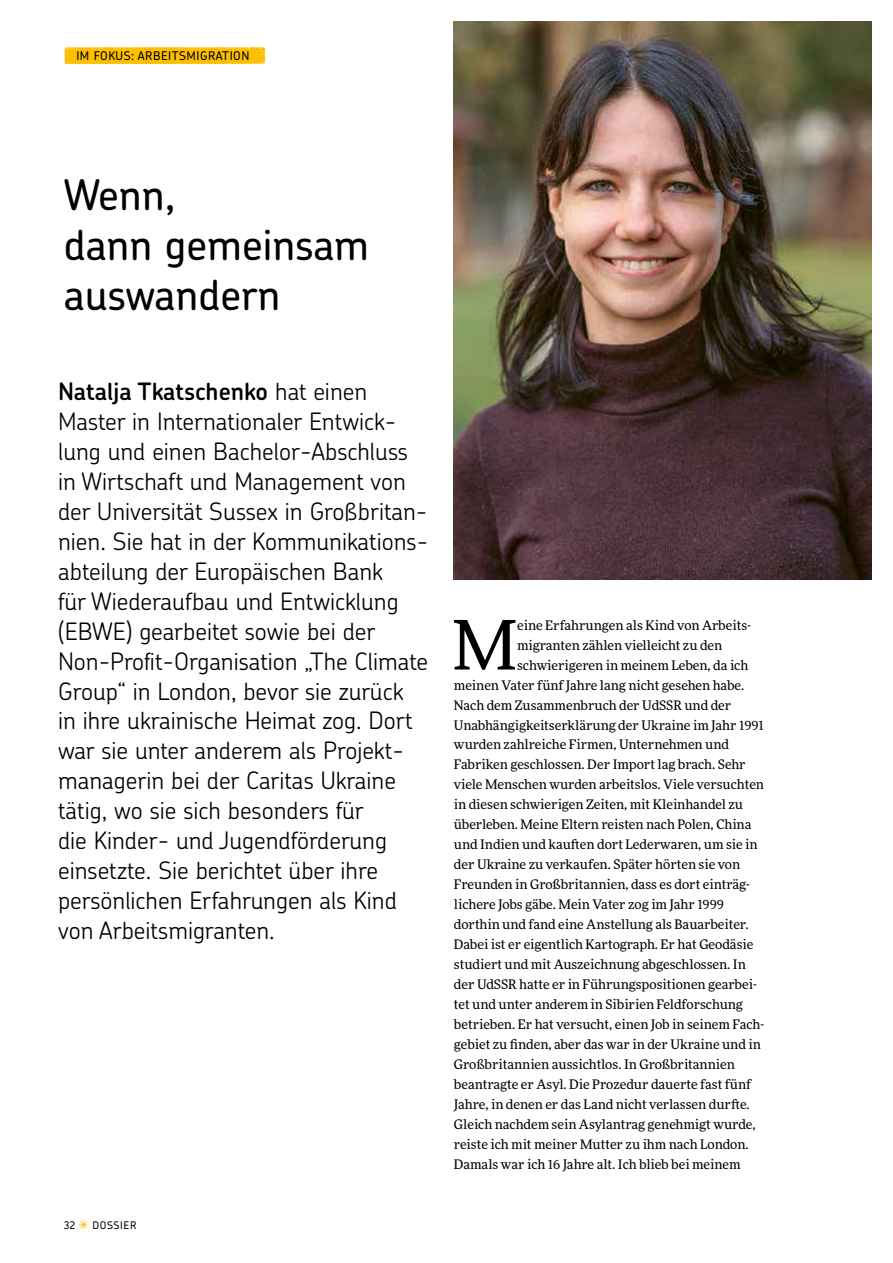
<style>
.page{position:relative;width:893px;height:1263px;background:#fff}
.page>*{position:absolute;margin:0;border:0;box-sizing:border-box;transform-origin:0 0}
.t1{font:67.8px "More Pro";color:#000}
.t2{font:500 42px/49.9px "Chevin Std";color:#000}
.t3{font:300 24px/30px "Chevin Std";color:#000}
.t4{font:13.2px "More Pro";color:#000}
.t5{font:500 12px "Chevin Std";letter-spacing:.045em;color:#000}
.t6{font:500 10.5px "Chevin";letter-spacing:.06em;color:#000}
.s1{font-weight:600}
.s2{font-family:"Sternsinger";font-weight:400;color:#fbbe00}
</style>
<div class="page">
<img style="left:453px;top:21px;width:419px;height:559px">
<svg style="left:64px;top:47px;width:202px;height:17px;background:#fbc00a"></svg>
<p class="t5" style="left:76px;top:48px;width:175px">IM FOKUS: ARBEITSMIGRATION</p>
<h2 class="t2" style="left:64px;top:168px;width:307px">Wenn,<br>dann gemeinsam auswandern</h2>
<p class="t3" style="left:58px;top:375px;width:372px"><span class="s1">Natalja Tkatschenko</span> hat einen Master in Internationaler Entwick&shy;lung und einen Bachelor-Abschluss in Wirtschaft und Management von der Universität Sussex in Großbritan&shy;nien. Sie hat in der Kommunikations&shy;abteilung der Europäischen Bank<br>für Wiederaufbau und Entwicklung (EBWE) gearbeitet sowie bei der Non-Profit-Organisation „The Climate Group“ in London, bevor sie zurück<br>in ihre ukrainische Heimat zog. Dort war sie unter anderem als Projekt&shy;managerin bei der Caritas Ukraine tätig, wo sie sich besonders für<br>die Kinder- und Jugendförderung einsetzte. Sie berichtet über ihre persönlichen Erfahrungen als Kind von Arbeitsmigranten.</p>
<p class="t6" style="left:64px;top:1218px;width:74px">32 <span class="s2">*</span> DOSSIER</p>
<h1 class="t1" style="left:452px;top:599px;width:66px">M</h1>
<p class="t4" style="left:517px;top:616px;width:235px">eine Erfahrungen als Kind von Arbeits-</p>
<p class="t4" style="left:517px;top:636px;width:207px">migranten zählen vielleicht zu den</p>
<p class="t4" style="left:517px;top:656px;width:233px">schwierigeren in meinem Leben, da ich</p>
<p class="t4" style="left:454px;top:676px;width:292px">meinen Vater fünf Jahre lang nicht gesehen habe.</p>
<p class="t4" style="left:454px;top:696px;width:279px">Nach dem Zusammenbruch der UdSSR und der</p>
<p class="t4" style="left:454px;top:716px;width:311px">Unabhängigkeitserklärung der Ukraine im Jahr 1991</p>
<p class="t4" style="left:454px;top:736px;width:277px">wurden zahlreiche Firmen, Unternehmen und</p>
<p class="t4" style="left:454px;top:756px;width:293px">Fabriken geschlossen. Der Import lag brach. Sehr</p>
<p class="t4" style="left:454px;top:776px;width:312px">viele Menschen wurden arbeitslos. Viele versuchten</p>
<p class="t4" style="left:454px;top:796px;width:291px">in diesen schwierigen Zeiten, mit Kleinhandel zu</p>
<p class="t4" style="left:454px;top:816px;width:299px">überleben. Meine Eltern reisten nach Polen, China</p>
<p class="t4" style="left:454px;top:836px;width:305px">und Indien und kauften dort Lederwaren, um sie in</p>
<p class="t4" style="left:454px;top:856px;width:288px">der Ukraine zu verkaufen. Später hörten sie von</p>
<p class="t4" style="left:454px;top:876px;width:297px">Freunden in Großbritannien, dass es dort einträg-</p>
<p class="t4" style="left:454px;top:896px;width:272px">lichere Jobs gäbe. Mein Vater zog im Jahr 1999</p>
<p class="t4" style="left:454px;top:916px;width:296px">dorthin und fand eine Anstellung als Bauarbeiter.</p>
<p class="t4" style="left:454px;top:936px;width:301px">Dabei ist er eigentlich Kartograph. Er hat Geodäsie</p>
<p class="t4" style="left:454px;top:956px;width:293px">studiert und mit Auszeichnung abgeschlossen. In</p>
<p class="t4" style="left:454px;top:976px;width:304px">der UdSSR hatte er in Führungspositionen gearbei-</p>
<p class="t4" style="left:454px;top:996px;width:291px">tet und unter anderem in Sibirien Feldforschung</p>
<p class="t4" style="left:454px;top:1016px;width:312px">betrieben. Er hat versucht, einen Job in seinem Fach-</p>
<p class="t4" style="left:454px;top:1036px;width:308px">gebiet zu finden, aber das war in der Ukraine und in</p>
<p class="t4" style="left:454px;top:1055px;width:282px">Großbritannien aussichtlos. In Großbritannien</p>
<p class="t4" style="left:454px;top:1075px;width:299px">beantragte er Asyl. Die Prozedur dauerte fast fünf</p>
<p class="t4" style="left:454px;top:1095px;width:297px">Jahre, in denen er das Land nicht verlassen durfte.</p>
<p class="t4" style="left:454px;top:1115px;width:303px">Gleich nachdem sein Asylantrag genehmigt wurde,</p>
<p class="t4" style="left:454px;top:1135px;width:296px">reiste ich mit meiner Mutter zu ihm nach London.</p>
<p class="t4" style="left:454px;top:1155px;width:288px">Damals war ich 16 Jahre alt. Ich blieb bei meinem</p>
</div>
